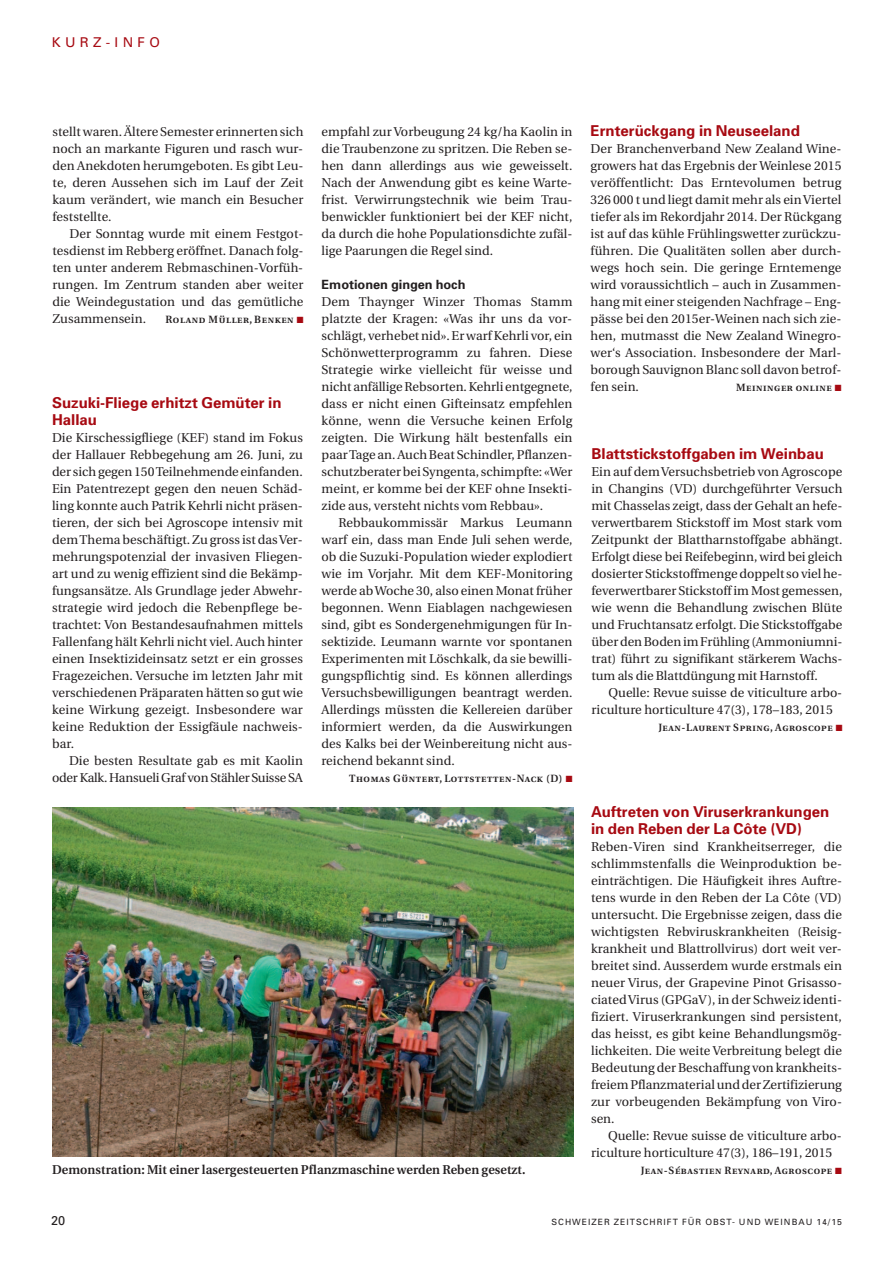
<style>
.page{position:relative;width:893px;height:1263px;background:#fff}
.page>*{position:absolute;margin:0;border:0;box-sizing:border-box;transform-origin:0 0}
.t1{font:700 15px/17px "Univers";color:#a70a12}
.t2{font:13.5px "Univers";letter-spacing:.32em;color:#a70a12}
.t3{font:12.75px/17px "Utopia";letter-spacing:.005em;color:#231f20;text-align:justify}
.t4{font:12.75px/17px "Utopia";letter-spacing:-.015em;color:#231f20;text-align:right}
.t5{font:600 12.75px "Utopia";letter-spacing:.005em;color:#231f20}
.t6{font:700 12.75px "Univers";color:#231f20}
.t7{font:12.75px "Univers";color:#231f20}
.t8{font:10.5px "Utopia Semibold SC";letter-spacing:.055em;color:#231f20}
.t9{font:8.7px "Univers";letter-spacing:.115em;color:#231f20}
.s1{color:#a70a12}
</style>
<div class="page">
<img style="left:52px;top:808px;width:522px;height:349px">
<p class="t2" style="left:52px;top:37px;width:110px">KURZ-INFO</p>
<p class="t3" style="left:53px;top:124px;width:252px">stellt waren.Ältere Semester erinnerten sich noch an markante Figuren und rasch wur&shy;den Anekdoten herumgeboten. Es gibt Leu&shy;te, deren Aussehen sich im Lauf der Zeit kaum verändert, wie manch ein Besucher feststellte.</p>
<p class="t3" style="left:53px;top:226px;width:252px;text-indent:17px">Der Sonntag wurde mit einem Festgot&shy;tesdienst im Rebberg eröffnet. Danach folg&shy;ten unter anderem Rebmaschinen-Vorfüh&shy;rungen. Im Zentrum standen aber weiter die Weindegustation und das gemütliche Zusammensein.</p>
<p class="t8" style="left:166px;top:316px;width:139px">Roland Müller, Benken <span class="s1">■</span></p>
<p class="t1" style="left:52px;top:396px;width:231px">Suzuki-Fliege erhitzt Gemüter in<br>Hallau</p>
<p class="t3" style="left:52px;top:430px;width:252px">Die Kirschessigfliege (KEF) stand im Fokus der Hallauer Rebbegehung am 26. Juni, zu der sichgegen150Teilnehmende einfanden.<br>Ein Patentrezept gegen den neuen Schäd&shy;ling konnte auch Patrik Kehrli nicht präsen&shy;tieren, der sich bei Agroscope intensiv mit demThema beschäftigt. Zu gross ist dasVer&shy;mehrungspotenzial der invasiven Fliegen&shy;art und zu wenig effizient sind die Bekämp&shy;fungsansätze. Als Grundlage jeder Abwehr&shy;strategie wird jedoch die Rebenpflege be&shy;trachtet: Von Bestandesaufnahmen mittels Fallenfang hält Kehrli nicht viel. Auch hinter einen Insektizideinsatz setzt er ein grosses Fragezeichen. Versuche im letzten Jahr mit verschiedenen Präparaten hätten so gut wie keine Wirkung gezeigt. Insbesondere war keine Reduktion der Essigfäule nachweis&shy;bar.</p>
<p class="t4" style="left:52px;top:754px;width:252px">Die besten Resultate gab es mit Kaolin oder Kalk. Hansueli Graf von Stähler Suisse SA</p>
<p class="t3" style="left:322px;top:124px;width:252px">empfahl zurVorbeugung 24 kg/ha Kaolin in die Traubenzone zu spritzen. Die Reben se&shy;hen dann allerdings aus wie geweisselt.<br>Nach der Anwendung gibt es keine Warte&shy;frist. Verwirrungstechnik wie beim Trau&shy;benwickler funktioniert bei der KEF nicht, da durch die hohe Populationsdichte zufäl&shy;lige Paarungen die Regel sind.</p>
<p class="t6" style="left:322px;top:280px;width:145px">Emotionen gingen hoch</p>
<p class="t3" style="left:322px;top:294px;width:252px">Dem Thaynger Winzer Thomas Stamm platzte der Kragen: «Was ihr uns da vor&shy;schlägt, verhebetnid».ErwarfKehrli vor, ein Schönwetterprogramm zu fahren. Diese Strategie wirke vielleicht für weisse und nicht anfälligeRebsorten.Kehrli entgegnete, dass er nicht einen Gifteinsatz empfehlen könne, wenn die Versuche keinen Erfolg zeigten. Die Wirkung hält bestenfalls ein paarTage an.AuchBeat Schindler,Pflanzen&shy;schutzberaterbei Syngenta, schimpfte: «Wer meint, er komme bei der KEF ohne Insekti&shy;zide aus, versteht nichts vom Rebbau».</p>
<p class="t3" style="left:322px;top:516px;width:252px;text-indent:17px">Rebbaukommissär Markus Leumann warf ein, dass man Ende Juli sehen werde, ob die Suzuki-Population wieder explodiert wie im Vorjahr. Mit dem KEF-Monitoring werde abWoche 30, also einen Monat früher begonnen. Wenn Eiablagen nachgewiesen sind, gibt es Sondergenehmigungen für In&shy;sektizide. Leumann warnte vor spontanen Experimenten mit Löschkalk, da sie bewilli&shy;gungspflichtig sind. Es können allerdings Versuchsbewilligungen beantragt werden.<br>Allerdings müssten die Kellereien darüber informiert werden, da die Auswirkungen des Kalks bei der Weinbereitung nicht aus&shy;reichend bekannt sind.</p>
<p class="t8" style="left:349px;top:775px;width:225px">Thomas Güntert, Lottstetten-Nack (D) <span class="s1">■</span></p>
<p class="t1" style="left:591px;top:124px;width:211px">Ernterückgang in Neuseeland</p>
<p class="t3" style="left:591px;top:141px;width:252px">Der Branchenverband New Zealand Wine&shy;growers hat das Ergebnis der Weinlese 2015 veröffentlicht: Das Erntevolumen betrug 326 000 t und liegt damit mehr als einViertel tiefer als im Rekordjahr 2014. Der Rückgang ist auf das kühle Frühlingswetter zurückzu&shy;führen. Die Qualitäten sollen aber durch&shy;wegs hoch sein. Die geringe Erntemenge wird voraussichtlich – auch in Zusammen&shy;hang mit einer steigenden Nachfrage – Eng&shy;pässe bei den 2015er-Weinen nach sich zie&shy;hen, mutmasst die New Zealand Winegro&shy;wer‘s Association. Insbesondere der Marl&shy;borough Sauvignon Blanc soll davon betrof&shy;fen sein.</p>
<p class="t8" style="left:736px;top:384px;width:107px">Meininger online <span class="s1">■</span></p>
<p class="t1" style="left:591px;top:447px;width:234px">Blattstickstoffgaben im Weinbau</p>
<p class="t3" style="left:591px;top:464px;width:252px">Ein auf demVersuchsbetrieb von Agroscope in Changins (VD) durchgeführter Versuch mit Chasselas zeigt, dass der Gehalt an hefe&shy;verwertbarem Stickstoff im Most stark vom Zeitpunkt der Blattharnstoffgabe abhängt.<br>Erfolgt diese bei Reifebeginn, wird bei gleich dosierter Stickstoffmengedoppelt so vielhe&shy;feverwertbarer Stickstoff im Most gemessen, wie wenn die Behandlung zwischen Blüte und Fruchtansatz erfolgt. Die Stickstoffgabe überdenBodenimFrühling (Ammoniumni&shy;trat) führt zu signifikant stärkerem Wachs&shy;tum als die Blattdüngung mit Harnstoff.</p>
<p class="t3" style="left:591px;top:686px;width:252px;text-indent:17px">Quelle: Revue suisse de viticulture arbo&shy;riculture horticulture 47(3), 178–183, 2015</p>
<p class="t8" style="left:658px;top:724px;width:185px">Jean-Laurent Spring, Agroscope <span class="s1">■</span></p>
<p class="t1" style="left:591px;top:804px;width:240px">Auftreten von Viruserkrankungen in den Reben der La Côte (VD)</p>
<p class="t3" style="left:591px;top:839px;width:252px">Reben-Viren sind Krankheitserreger, die schlimmstenfalls die Weinproduktion be&shy;einträchtigen. Die Häufigkeit ihres Auftre&shy;tens wurde in den Reben der La Côte (VD) untersucht. Die Ergebnisse zeigen, dass die wichtigsten Rebviruskrankheiten (Reisig&shy;krankheit und Blattrollvirus) dort weit ver&shy;breitet sind. Ausserdem wurde erstmals ein neuer Virus, der Grapevine Pinot Grisasso&shy;ciatedVirus (GPGaV), in der Schweiz identi&shy;fiziert. Viruserkrankungen sind persistent, das heisst, es gibt keine Behandlungsmög&shy;lichkeiten. Die weite Verbreitung belegt die Bedeutung derBeschaffung vonkrankheits&shy;freiemPflanzmaterialundderZertifizierung zur vorbeugenden Bekämpfung von Viro&shy;sen.</p>
<p class="t3" style="left:591px;top:1128px;width:252px;text-indent:17px">Quelle: Revue suisse de viticulture arbo&shy;riculture horticulture 47(3), 186–191, 2015</p>
<p class="t5" style="left:52px;top:1164px;width:475px">Demonstration: Mit einer lasergesteuerten Pflanzmaschine werden Reben gesetzt.</p>
<p class="t8" style="left:641px;top:1166px;width:203px">Jean-Sébastien Reynard, Agroscope <span class="s1">■</span></p>
<p class="t7" style="left:51px;top:1215px;width:16px">20</p>
<p class="t9" style="left:551px;top:1218px;width:292px">SCHWEIZER ZEITSCHRIFT FÜR OBST- UND WEINBAU 14/15</p>
</div>
